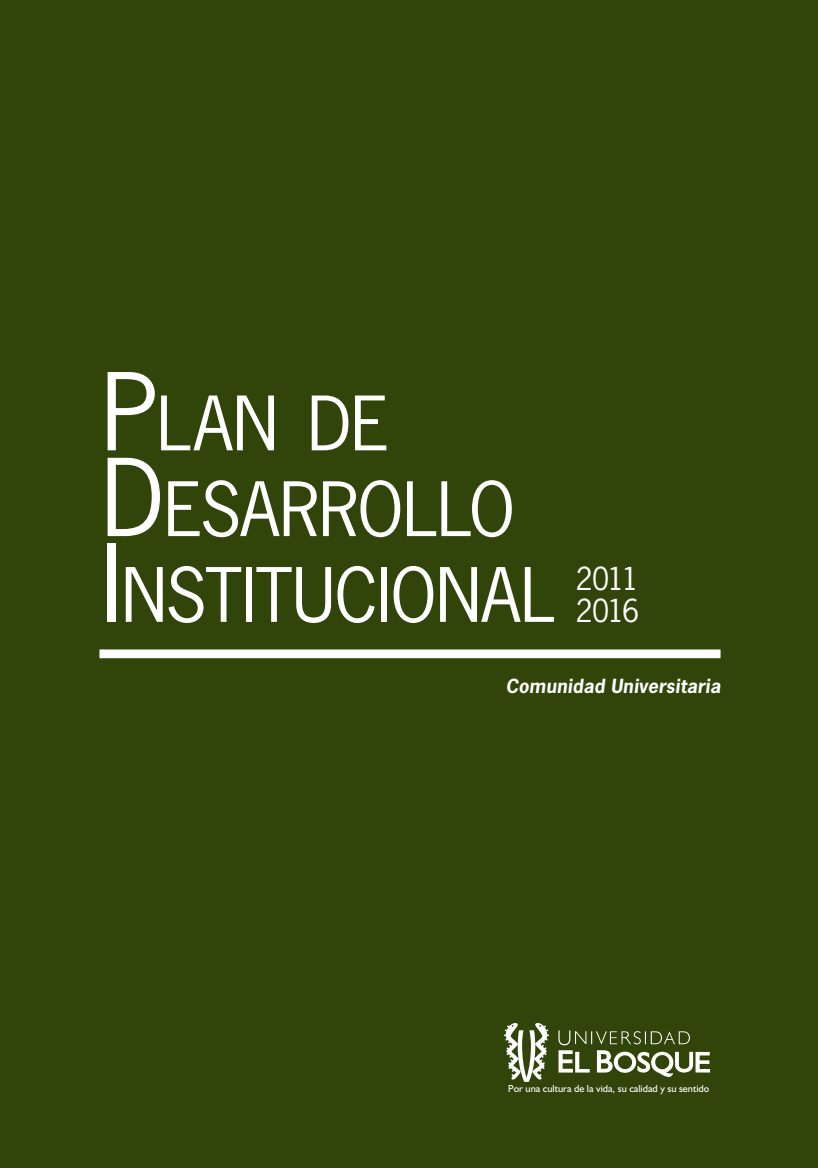
<style>
.page{position:relative;width:818px;height:1168px;background:#fff}
.page>*{position:absolute;margin:0;border:0;box-sizing:border-box;transform-origin:0 0}
.cabezote{font:70.35px/85.8px "News Gothic Std";letter-spacing:-.01em;color:#fff}
.fecha_cabezote{font:29.75px/31.5px "News Gothic Std";letter-spacing:-.06em;color:#fff}
.bandera{font:italic 700 18.38px "News Gothic Std";letter-spacing:.015em;color:#fff}
.t1{font:10.33px "Humanist 521 BT";color:#fff}
.s1{font-size:100.62px}
</style>
<div class="page">
<div style="left:0;top:0;width:817px;height:1168px;background:#31450b"></div>
<div style="left:99px;top:649px;width:621px;height:9px;background:#fff"></div>
<svg style="left:558px;top:1030px;width:151px;height:47px"></svg>
<svg style="left:504px;top:1023px;width:45px;height:59px"></svg>
<p class="cabezote" style="left:101px;top:380px;width:456px"><span class="s1">P</span>LAN DE<br><span class="s1">D</span> ESARROLLO<br><span class="s1">I</span>NSTITUCIONAL</p>
<p class="fecha_cabezote" style="left:575px;top:563px;width:65px">2011<br>2016</p>
<p class="bandera" style="left:505px;top:674px;width:216px">Comunidad Universitaria</p>
<p class="t1" style="left:508px;top:1082px;width:203px">Por una cultura de la vida, su calidad y su sentido</p>
</div>
